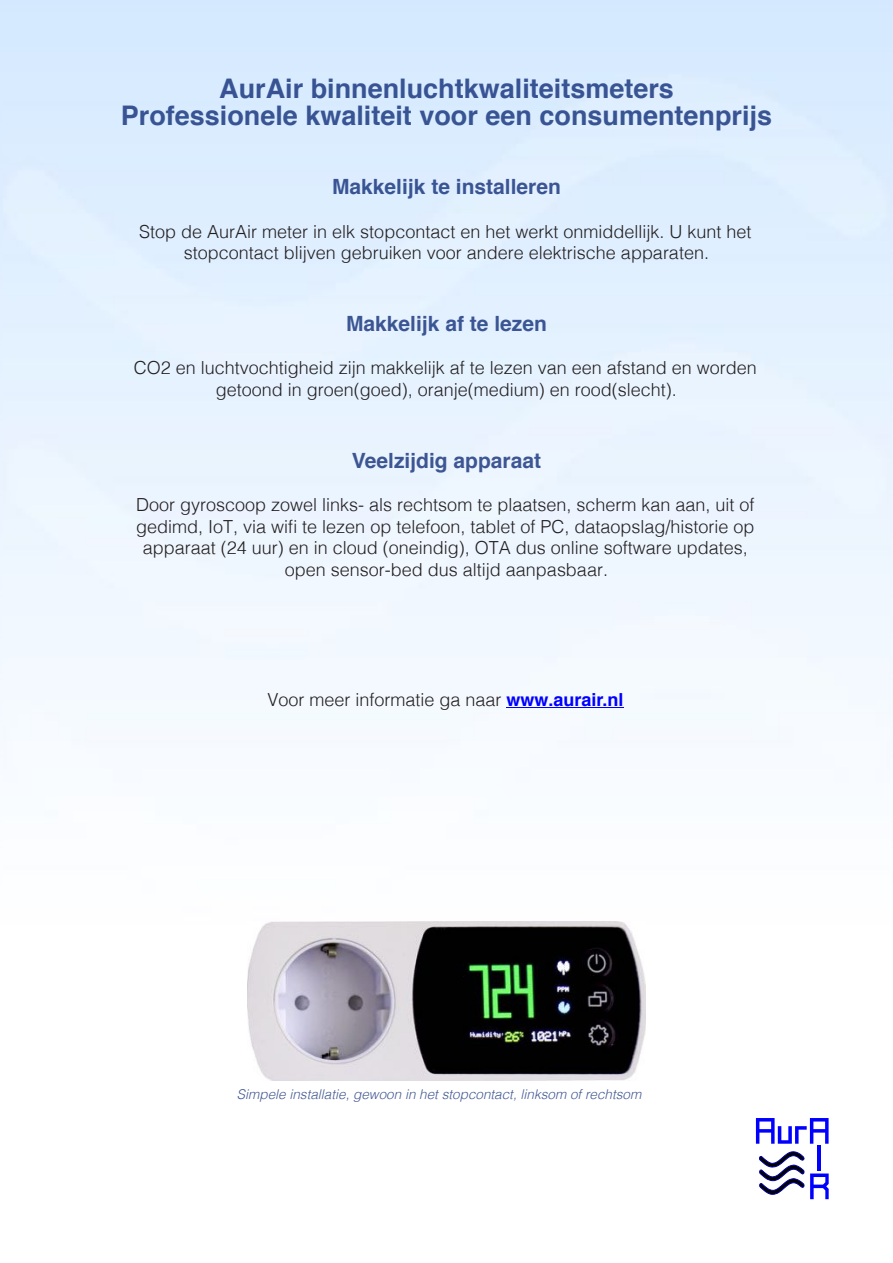
<style>
.page{position:relative;width:893px;height:1263px;background:#fff}
.page>*{position:absolute;margin:0;border:0;box-sizing:border-box;transform-origin:0 0}
.t1{font:27px/27px "font 00000000256 a 8378";color:rgb(0 31 110/.75);text-align:center}
.t2{font:21px "font 00000000256 a 8378";color:rgb(0 31 110/.75)}
.t3{font:18px/21.6px "font 00000000256 a 8378";color:#231f20;text-align:center}
.t4{font:13.5px "font 00000000256 a 8378";color:rgb(0 31 110/.75)}
.s1{color:#00f}
</style>
<div class="page">
<img style="left:3px;top:74px;width:887px;height:816px">
<img style="left:248px;top:922px;width:397px;height:158px">
<hr style="left:506px;top:707px;width:117px;height:1px;background:#00f">
<svg style="left:756px;top:1118px;width:73px;height:26px"></svg>
<hr style="left:818px;top:1145px;width:3px;height:26px;background:#00f">
<svg style="left:759px;top:1150px;width:70px;height:49px"></svg>
<h1 class="t1" style="left:121px;top:77px;width:653px">AurAir binnenluchtkwaliteitsmeters<br>Professionele kwaliteit voor een consumentenprĳs</h1>
<p class="t2" style="left:332px;top:178px;width:230px">Makkelĳk te installeren</p>
<p class="t3" style="left:139px;top:222px;width:614px">Stop de AurAir meter in elk stopcontact en het werkt onmiddellĳk. U kunt het stopcontact blĳven gebruiken voor andere elektrische apparaten.</p>
<p class="t2" style="left:346px;top:315px;width:202px">Makkelĳk af te lezen</p>
<p class="t3" style="left:134px;top:359px;width:625px">CO2 en luchtvochtigheid zĳn makkelĳk af te lezen van een afstand en worden getoond in groen(goed), oranje(medium) en rood(slecht).</p>
<p class="t2" style="left:352px;top:452px;width:191px">Veelzĳdig apparaat</p>
<p class="t3" style="left:136px;top:495px;width:620px">Door gyroscoop zowel links- als rechtsom te plaatsen, scherm kan aan, uit of gedimd, IoT, via wifi te lezen op telefoon, tablet of PC, dataopslag/historie op apparaat (24 uur) en in cloud (oneindig), OTA dus online software updates, open sensor-bed dus altĳd aanpasbaar.</p>
<p class="t3" style="left:267px;top:690px;width:358px">Voor meer informatie ga naar <span class="s1">www.aurair.nl</span></p>
<p class="t4" style="left:237px;top:1089px;width:406px">Simpele installatie, gewoon in het stopcontact, linksom of rechtsom</p>
</div>
